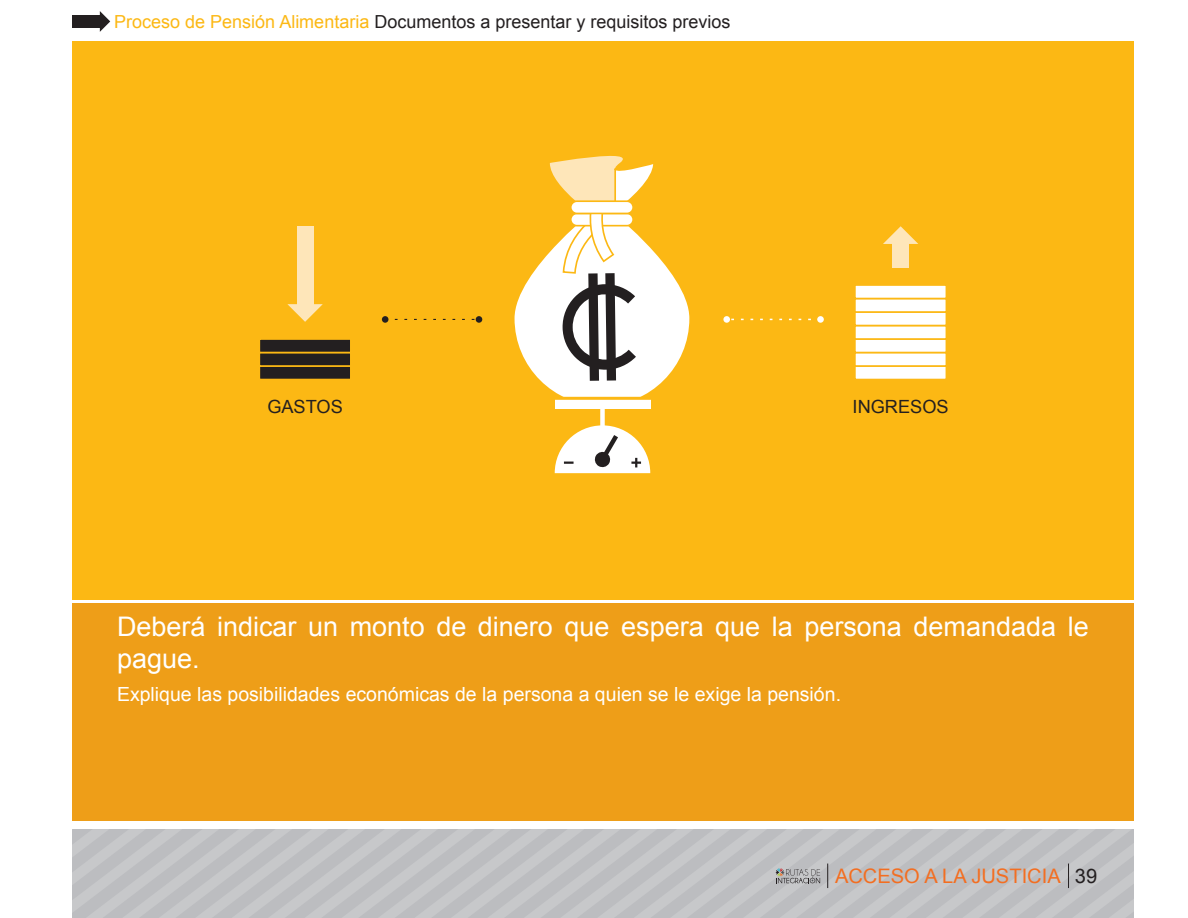
<style>
.page{position:relative;width:1188px;height:918px;background:#fff}
.page>*{position:absolute;margin:0;border:0;box-sizing:border-box;transform-origin:0 0}
.t1{font:27px/32.4px "Arial";color:#fff}
.t2{font:19.95px "Arial";color:#f36e21}
.t3{font:19.5px "Arial";color:#fff}
.t4{font:18.15px "Arial";color:#231f20}
.t5{font:18px "Arial";color:#231f20}
.s1{color:#fcb814}
.s2{color:#231f20}
</style>
<div class="page">
<div style="left:0;top:0;width:1188px;height:600px;background:#fcb814"></div>
<svg style="left:72px;top:829px;width:1062px;height:89px;background:#c0c1c4"></svg>
<div style="left:0;top:603px;width:1188px;height:219px;background:#ee9e18"></div>
<div style="left:1134px;top:0;width:54px;height:918px;background:#fff"></div>
<div style="left:0;top:0;width:72px;height:918px;background:#fff"></div>
<svg style="left:515px;top:204px;width:174px;height:202px;fill:#fff"></svg>
<svg style="left:550px;top:155px;width:106px;height:226px"></svg>
<div style="left:571px;top:201px;width:62px;height:12px;background:#fff;border-radius:6px"></div>
<div style="left:570px;top:200px;width:64px;height:14px;border:2px solid #fcb814;border-radius:6px"></div>
<div style="left:855px;top:366px;width:91px;height:14px;background:#fff"></div>
<div style="left:854px;top:365px;width:93px;height:15px;border:2px solid #fcb814"></div>
<div style="left:855px;top:353px;width:91px;height:13px;background:#fff"></div>
<div style="left:854px;top:352px;width:93px;height:15px;border:2px solid #fcb814"></div>
<div style="left:855px;top:339px;width:91px;height:14px;background:#fff"></div>
<div style="left:854px;top:338px;width:93px;height:15px;border:2px solid #fcb814"></div>
<div style="left:855px;top:326px;width:91px;height:13px;background:#fff"></div>
<div style="left:854px;top:325px;width:93px;height:15px;border:2px solid #fcb814"></div>
<div style="left:855px;top:312px;width:91px;height:14px;background:#fff"></div>
<div style="left:854px;top:311px;width:93px;height:15px;border:2px solid #fcb814"></div>
<div style="left:855px;top:299px;width:91px;height:13px;background:#fff"></div>
<div style="left:854px;top:298px;width:93px;height:15px;border:2px solid #fcb814"></div>
<div style="left:855px;top:285px;width:91px;height:14px;background:#fff"></div>
<div style="left:854px;top:284px;width:93px;height:15px;border:2px solid #fcb814"></div>
<div style="left:892px;top:237px;width:17px;height:31px;background:#fee6b9"></div>
<svg style="left:883px;top:226px;width:35px;height:18px"></svg>
<div style="left:259px;top:366px;width:92px;height:14px;background:#231f20"></div>
<div style="left:259px;top:365px;width:93px;height:15px;border:2px solid #fcb814"></div>
<div style="left:259px;top:353px;width:92px;height:13px;background:#231f20"></div>
<div style="left:259px;top:352px;width:93px;height:15px;border:2px solid #fcb814"></div>
<div style="left:259px;top:339px;width:92px;height:14px;background:#231f20"></div>
<div style="left:259px;top:338px;width:93px;height:15px;border:2px solid #fcb814"></div>
<div style="left:297px;top:226px;width:17px;height:86px;background:#fee6b9"></div>
<svg style="left:287px;top:304px;width:36px;height:18px"></svg>
<div style="left:600px;top:404px;width:5px;height:43px;background:#fff"></div>
<div style="left:555px;top:398px;width:95px;height:11px;background:#fff"></div>
<svg style="left:555px;top:425px;width:95px;height:48px"></svg>
<hr style="left:514px;top:397px;width:176px;height:3px;background:#fcb814">
<svg style="left:731px;top:319px;width:80px;height:1px"></svg>
<div style="left:817px;top:316px;width:7px;height:7px;background:#fff;border-radius:50%"></div>
<div style="left:723px;top:316px;width:7px;height:7px;background:#fff;border-radius:50%"></div>
<svg style="left:388px;top:319px;width:88px;height:1px"></svg>
<div style="left:382px;top:316px;width:6px;height:7px;background:#231f20;border-radius:50%"></div>
<div style="left:476px;top:316px;width:6px;height:7px;background:#231f20;border-radius:50%"></div>
<div style="left:0;top:0;width:1188px;height:40px;background:#fff"></div>
<svg style="left:100px;top:11px;width:10px;height:21px"></svg>
<div style="left:72px;top:15px;width:30px;height:13px;background:#231f20"></div>
<p class="t5" style="left:114px;top:11px;width:618px"><span class="s1">Proceso de Pensión Alimentaria</span> Documentos a presentar y requisitos previos</p>
<p class="t4" style="left:267px;top:396px;width:77px">GASTOS</p>
<p class="t4" style="left:853px;top:396px;width:98px">INGRESOS</p>
<h1 class="t1" style="left:117px;top:610px;width:973px">Deberá indicar un monto de dinero que espera que la persona demandada le pague.</h1>
<p class="t3" style="left:117px;top:683px;width:726px">Explique las posibilidades económicas de la persona a quien se le exige la pensión.</p>
<p class="t2" style="left:835px;top:865px;width:264px">ACCESO A LA JUSTICIA <span class="s2">39</span></p>
</div>
